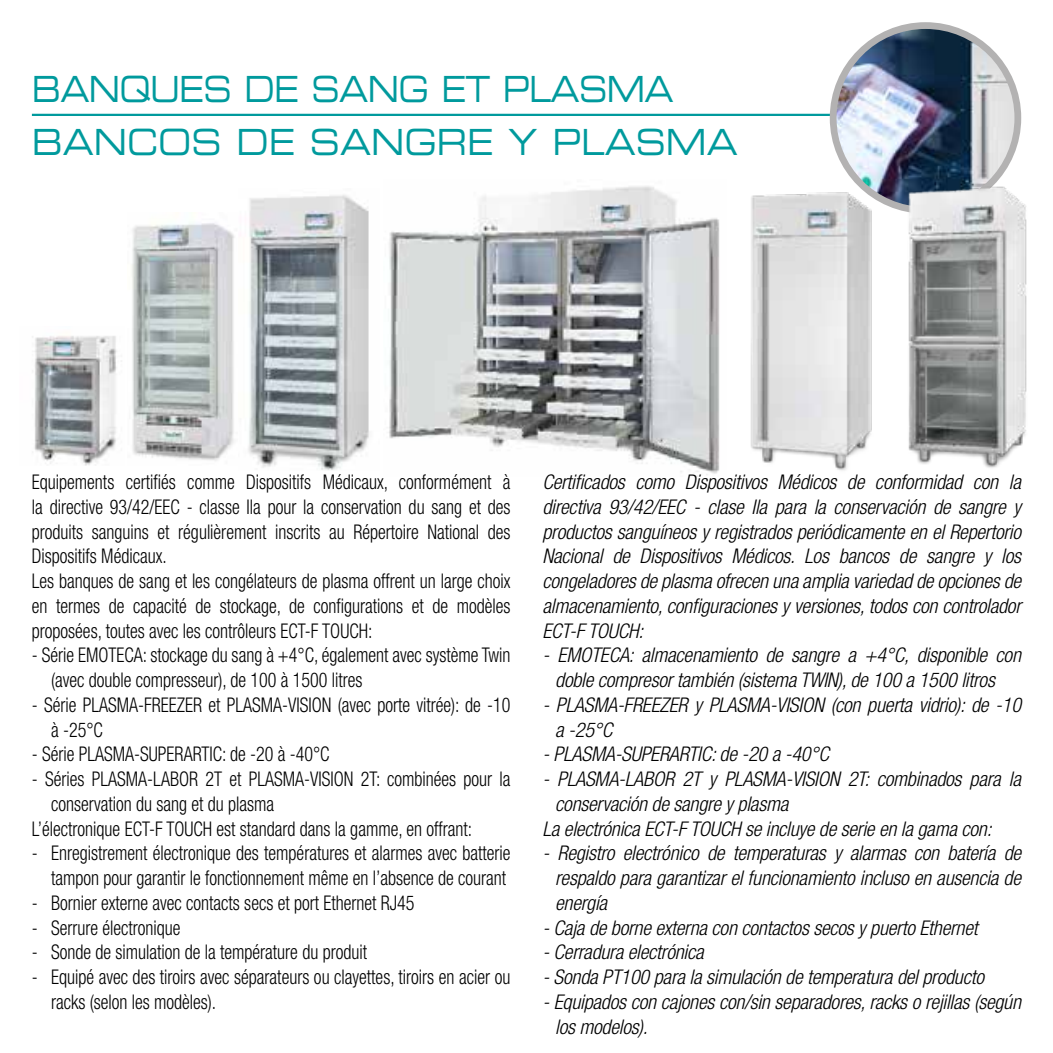
<style>
.page{position:relative;width:1053px;height:1053px;background:#fff}
.page>*{position:absolute;margin:0;border:0;box-sizing:border-box;transform-origin:0 0}
.t1{font:36px "Eurostile LT Std Ex 2";letter-spacing:-.015em;color:#009a9d;scale:.85 1}
.t2{font:36px "Eurostile LT Std Ex 2";letter-spacing:-.015em;color:#009a9d;scale:.8 1}
.t3{font:300 condensed 20.25px/24.8px "Helvetica Neue LT Std";color:#000;scale:.89 1}
.t4{font:italic 300 condensed 20.25px/24.8px "Helvetica Neue LT Std";letter-spacing:-.01em;color:#000}
</style>
<div class="page">
<img style="left:751px;top:186px;width:124px;height:285px">
<hr style="left:32px;top:114px;width:890px;height:2px;background:#009a9d">
<img style="left:833px;top:26px;width:184px;height:184px;border-radius:92px">
<div style="left:829px;top:22px;width:192px;height:192px;border:7px solid #b3b2b2;border-radius:50%"></div>
<img style="left:901px;top:179px;width:126px;height:289px">
<img style="left:389px;top:186px;width:331px;height:289px">
<img style="left:131px;top:223px;width:103px;height:238px">
<img style="left:248px;top:195px;width:121px;height:275px">
<img style="left:32px;top:336px;width:90px;height:130px">
<h1 class="t2" style="left:32px;top:65px;width:803px">BANQUES DE SANG ET PLASMA</h1>
<h1 class="t1" style="left:32px;top:117px;width:831px">BANCOS DE SANGRE Y PLASMA</h1>
<p class="t3" style="left:32px;top:469px;width:539px">Equipements certifiés comme Dispositifs Médicaux, conformément à la directive 93/42/EEC - classe Ila pour la conservation du sang et des produits sanguins et régulièrement inscrits au Répertoire National des Dispositifs Médicaux.<br>Les banques de sang et les congélateurs de plasma offrent un large choix en termes de capacité de stockage, de configurations et de modèles proposées, toutes avec les contrôleurs ECT-F TOUCH:</p>
<p class="t3" style="left:51px;top:642px;width:517px;text-indent:-19px">- Série EMOTECA: stockage du sang à +4°C, également avec système Twin (avec double compresseur), de 100 à 1500 litres</p>
<p class="t3" style="left:51px;top:692px;width:517px;text-indent:-19px">- Série PLASMA-FREEZER et PLASMA-VISION (avec porte vitrée): de -10 à -25°C</p>
<p class="t3" style="left:32px;top:741px;width:336px">- Série PLASMA-SUPERARTIC: de -20 à -40°C</p>
<p class="t3" style="left:32px;top:766px;width:539px">- Séries PLASMA-LABOR 2T et PLASMA-VISION 2T: combinées pour la</p>
<p class="t3" style="left:51px;top:791px;width:252px">conservation du sang et du plasma</p>
<p class="t3" style="left:32px;top:815px;width:496px">L’électronique ECT-F TOUCH est standard dans la gamme, en offrant:</p>
<p class="t3" style="left:32px;top:840px;width:539px;text-align:right">- Enregistrement électronique des températures et alarmes avec batterie tampon pour garantir le fonctionnement même en l’absence de courant</p>
<p class="t3" style="left:32px;top:890px;width:431px">- Bornier externe avec contacts secs et port Ethernet RJ45</p>
<p class="t3" style="left:32px;top:914px;width:168px">- Serrure électronique</p>
<p class="t3" style="left:32px;top:939px;width:378px">- Sonde de simulation de la température du produit</p>
<p class="t3" style="left:51px;top:964px;width:517px;text-indent:-19px">- Equipé avec des tiroirs avec séparateurs ou clayettes, tiroirs en acier ou racks (selon les modèles).</p>
<p class="t4" style="left:542px;top:470px;width:480px;text-align:justify">Certificados como Dispositivos Médicos de conformidad con la directiva 93/42/EEC - clase Ila para la conservación de sangre y productos sanguíneos y registrados periódicamente en el Repertorio Nacional de Dispositivos Médicos. Los bancos de sangre y los congeladores de plasma ofrecen una amplia variedad de opciones de almacenamiento, configuraciones y versiones, todos con controlador ECT-F TOUCH:</p>
<p class="t4" style="left:555px;top:643px;width:467px;text-indent:-13px">- EMOTECA: almacenamiento de sangre a +4°C, disponible con doble compresor también (sistema TWIN), de 100 a 1500 litros</p>
<p class="t4" style="left:555px;top:692px;width:467px;text-indent:-13px">- PLASMA-FREEZER y PLASMA-VISION (con puerta vidrio): de -10 a -25°C</p>
<p class="t4" style="left:542px;top:742px;width:288px">- PLASMA-SUPERARTIC: de -20 a -40°C</p>
<p class="t4" style="left:542px;top:767px;width:480px">- PLASMA-LABOR 2T y PLASMA-VISION 2T: combinados para la</p>
<p class="t4" style="left:555px;top:791px;width:235px">conservación de sangre y plasma</p>
<p class="t4" style="left:542px;top:816px;width:450px">La electrónica ECT-F TOUCH se incluye de serie en la gama con:</p>
<p class="t4" style="left:555px;top:841px;width:467px;text-align:justify;text-indent:-13px">- Registro electrónico de temperaturas y alarmas con batería de respaldo para garantizar el funcionamiento incluso en ausencia de energía</p>
<p class="t4" style="left:542px;top:915px;width:436px">- Caja de borne externa con contactos secos y puerto Ethernet</p>
<p class="t4" style="left:542px;top:940px;width:163px">- Cerradura electrónica</p>
<p class="t4" style="left:542px;top:965px;width:443px">- Sonda PT100 para la simulación de temperatura del producto</p>
<p class="t4" style="left:555px;top:989px;width:467px;text-indent:-13px">- Equipados con cajones con/sin separadores, racks o rejillas (según los modelos).</p>
</div>
